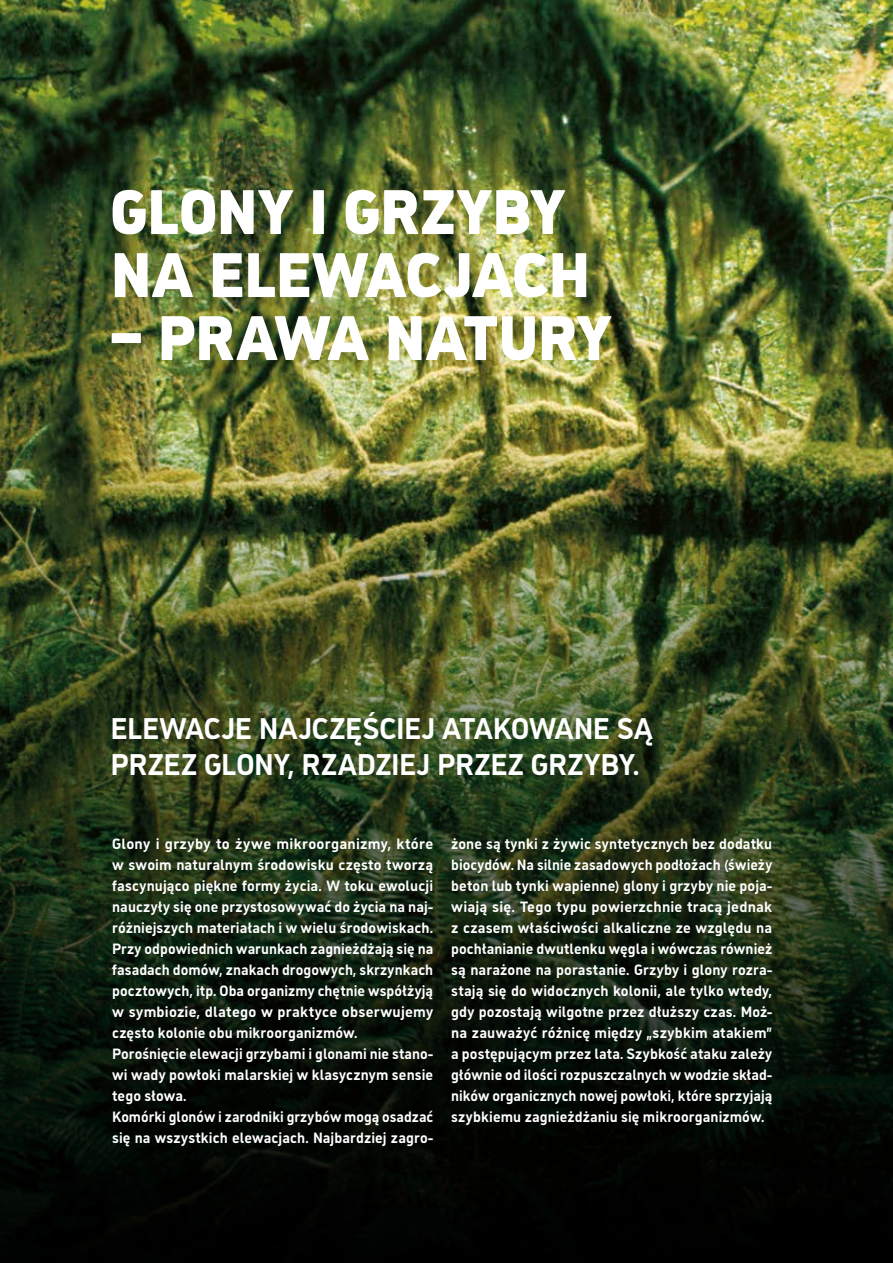
<style>
.page{position:relative;width:893px;height:1263px;background:#fff}
.page>*{position:absolute;margin:0;border:0;box-sizing:border-box;transform-origin:0 0}
.t1{font:900 63px/63px "CAP Elephant";letter-spacing:-.01em;color:#fff}
.t2{font:700 30px/36px "CAP Elephant";letter-spacing:-.01em;color:#fff}
.t3{font:700 15px/21px "CAP Elephant";letter-spacing:.005em;color:#fff}
</style>
<div class="page">
<img style="left:0;top:0;width:893px;height:360px">
<img style="left:0;top:360px;width:893px;height:903px">
<h1 class="t1" style="left:111px;top:181px;width:481px">GLONY I GRZYBY<br>NA ELEWACJACH</h1>
<h1 class="t1" style="left:111px;top:307px;width:503px">– PRAWA NATURY</h1>
<h2 class="t2" style="left:111px;top:711px;width:544px">ELEWACJE NAJCZĘŚCIEJ ATAKOWANE SĄ<br>PRZEZ GLONY, RZADZIEJ PRZEZ GRZYBY.</h2>
<p class="t3" style="left:112px;top:833px;width:323px">Glony i grzyby to żywe mikroorganizmy, które w swoim naturalnym środowisku często tworzą fascynująco piękne formy życia. W toku ewolucji nauczyły się one przystosowywać do życia na naj&shy;różniejszych materiałach i w wielu środowiskach.<br>Przy odpowiednich warunkach zagnieżdżają się na fasadach domów, znakach drogowych, skrzynkach pocztowych, itp. Oba organizmy chętnie współżyją w symbiozie, dlatego w praktyce obserwujemy często kolonie obu mikroorganizmów.<br>Porośnięcie elewacji grzybami i glonami nie stano&shy;wi wady powłoki malarskiej w klasycznym sensie tego słowa.<br>Komórki glonów i zarodniki grzybów mogą osadzać się na wszystkich elewacjach. Najbardziej zagro-</p>
<p class="t3" style="left:451px;top:833px;width:323px;text-align:justify">żone są tynki z żywic syntetycznych bez dodatku biocydów. Na silnie zasadowych podłożach (świeży beton lub tynki wapienne) glony i grzyby nie poja&shy;wiają się. Tego typu powierzchnie tracą jednak z czasem właściwości alkaliczne ze względu na pochłanianie dwutlenku węgla i wówczas również są narażone na porastanie. Grzyby i glony rozra&shy;stają się do widocznych kolonii, ale tylko wtedy, gdy pozostają wilgotne przez dłuższy czas. Moż&shy;na zauważyć różnicę między „szybkim atakiem” a postępującym przez lata. Szybkość ataku zależy głównie od ilości rozpuszczalnych w wodzie skład&shy;ników organicznych nowej powłoki, które sprzyjają szybkiemu zagnieżdżaniu się mikroorganizmów.</p>
</div>
